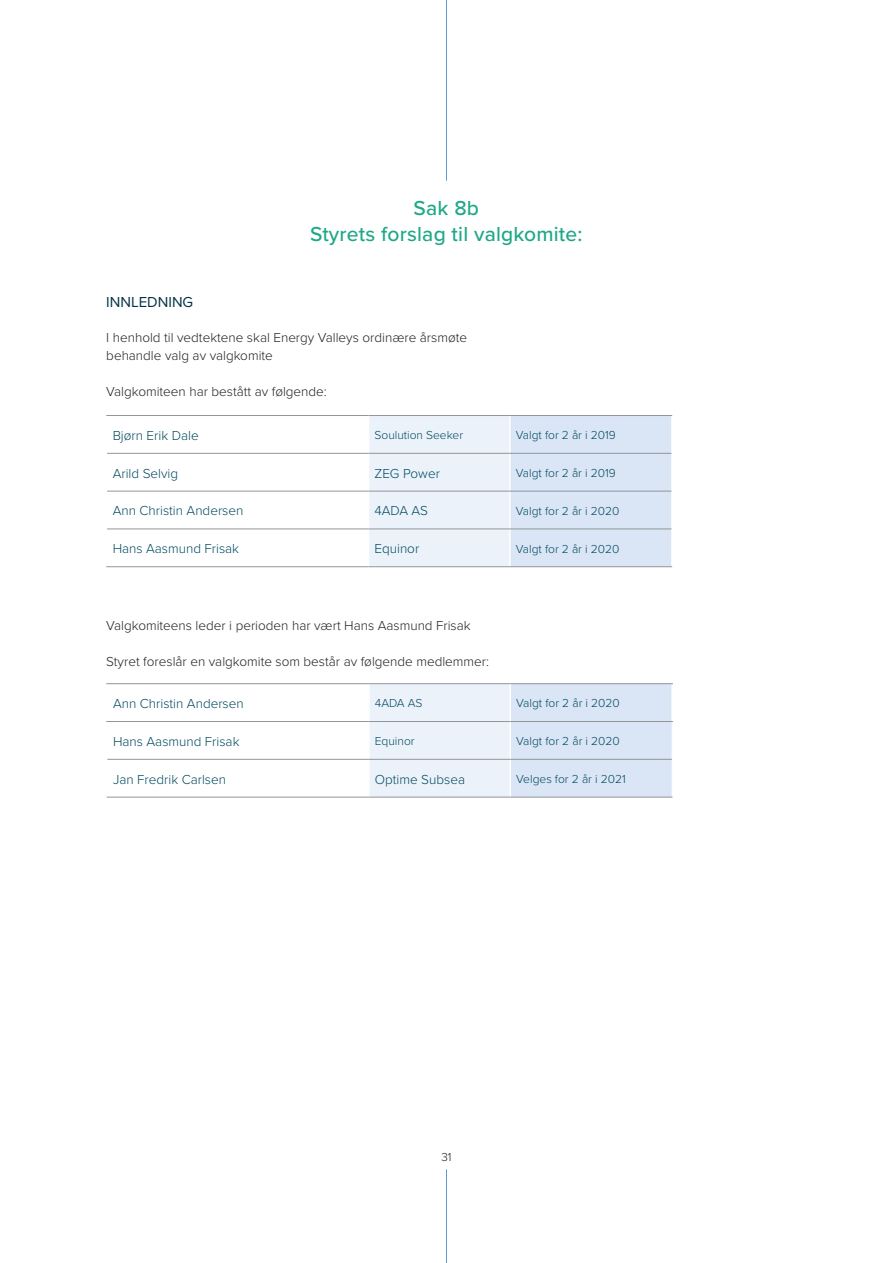
<style>
.page{position:relative;width:893px;height:1263px;background:#fff}
.page>*{position:absolute;margin:0;border:0;box-sizing:border-box;transform-origin:0 0}
.t1{font:500 21px/25.2px "Proxima Nova";letter-spacing:.01em;color:#1ea888;text-align:center}
.t2{font:15px "Proxima Nova";color:#003244}
.t3{font:300 13.5px/18px "Proxima Nova";color:#231f20}
.t4{font:300 13.5px "Proxima Nova";color:#004960}
.t5{font:300 12px "Proxima Nova";color:#004960}
.t6{font:300 12px "Proxima Nova";color:#231f20}
</style>
<div class="page">
<hr style="left:446px;top:1169px;width:1px;height:94px;background:#5a9bd3">
<hr style="left:446px;top:0;width:1px;height:181px;background:#5a9bd3">
<svg style="left:369px;top:416px;width:302px;height:150px"></svg>
<hr style="left:509px;top:416px;width:2px;height:37px;background:#fff">
<hr style="left:509px;top:453px;width:2px;height:38px;background:#fff">
<hr style="left:509px;top:491px;width:2px;height:38px;background:#fff">
<hr style="left:509px;top:529px;width:2px;height:37px;background:#fff">
<hr style="left:106px;top:415px;width:262px;height:1px;background:#939598">
<hr style="left:368px;top:415px;width:142px;height:1px;background:#939598">
<hr style="left:510px;top:415px;width:162px;height:1px;background:#939598">
<hr style="left:107px;top:453px;width:261px;height:1px;background:#939598">
<hr style="left:368px;top:453px;width:142px;height:1px;background:#939598">
<hr style="left:510px;top:453px;width:161px;height:1px;background:#939598">
<hr style="left:107px;top:491px;width:261px;height:1px;background:#939598">
<hr style="left:368px;top:491px;width:142px;height:1px;background:#939598">
<hr style="left:510px;top:491px;width:161px;height:1px;background:#939598">
<hr style="left:107px;top:529px;width:261px;height:1px;background:#939598">
<hr style="left:368px;top:529px;width:142px;height:1px;background:#939598">
<hr style="left:510px;top:529px;width:161px;height:1px;background:#939598">
<hr style="left:106px;top:566px;width:262px;height:1px;background:#939598">
<hr style="left:368px;top:566px;width:142px;height:1px;background:#939598">
<hr style="left:510px;top:566px;width:162px;height:1px;background:#939598">
<svg style="left:370px;top:684px;width:302px;height:113px"></svg>
<hr style="left:509px;top:684px;width:2px;height:37px;background:#fff">
<hr style="left:509px;top:722px;width:2px;height:37px;background:#fff">
<hr style="left:509px;top:759px;width:2px;height:38px;background:#fff">
<hr style="left:671px;top:684px;width:2px;height:37px;background:#fff">
<hr style="left:106px;top:683px;width:263px;height:1px;background:#939598">
<hr style="left:369px;top:683px;width:141px;height:1px;background:#939598">
<hr style="left:510px;top:683px;width:163px;height:1px;background:#939598">
<hr style="left:106px;top:721px;width:263px;height:1px;background:#939598">
<hr style="left:369px;top:721px;width:141px;height:1px;background:#939598">
<hr style="left:510px;top:721px;width:163px;height:1px;background:#939598">
<hr style="left:107px;top:759px;width:262px;height:1px;background:#939598">
<hr style="left:369px;top:759px;width:141px;height:1px;background:#939598">
<hr style="left:510px;top:759px;width:162px;height:1px;background:#939598">
<hr style="left:107px;top:797px;width:262px;height:1px;background:#939598">
<hr style="left:369px;top:797px;width:141px;height:1px;background:#939598">
<hr style="left:510px;top:797px;width:162px;height:1px;background:#939598">
<h1 class="t1" style="left:310px;top:195px;width:274px">Sak 8b<br>Styrets forslag til valgkomite:</h1>
<p class="t2" style="left:106px;top:291px;width:89px">INNLEDNING</p>
<p class="t3" style="left:106px;top:328px;width:362px">I henhold til vedtektene skal Energy Valleys ordinære årsmøte behandle valg av valgkomite</p>
<p class="t3" style="left:106px;top:382px;width:222px">Valgkomiteen har bestått av følgende:</p>
<p class="t4" style="left:113px;top:425px;width:87px">Bjørn Erik Dale</p>
<p class="t5" style="left:374px;top:426px;width:90px">Soulution Seeker</p>
<p class="t5" style="left:516px;top:426px;width:101px">Valgt for 2 år i 2019</p>
<p class="t4" style="left:113px;top:463px;width:67px">Arild Selvig</p>
<p class="t4" style="left:374px;top:463px;width:67px">ZEG Power</p>
<p class="t5" style="left:516px;top:464px;width:101px">Valgt for 2 år i 2019</p>
<p class="t4" style="left:113px;top:501px;width:132px">Ann Christin Andersen</p>
<p class="t4" style="left:374px;top:501px;width:55px">4ADA AS</p>
<p class="t5" style="left:516px;top:502px;width:105px">Valgt for 2 år i 2020</p>
<p class="t4" style="left:113px;top:539px;width:128px">Hans Aasmund Frisak</p>
<p class="t4" style="left:374px;top:539px;width:46px">Equinor</p>
<p class="t5" style="left:516px;top:540px;width:105px">Valgt for 2 år i 2020</p>
<p class="t3" style="left:106px;top:616px;width:366px">Valgkomiteens leder i perioden har vært Hans Aasmund Frisak</p>
<p class="t3" style="left:106px;top:652px;width:384px">Styret foreslår en valgkomite som består av følgende medlemmer:</p>
<p class="t4" style="left:113px;top:693px;width:132px">Ann Christin Andersen</p>
<p class="t5" style="left:375px;top:694px;width:49px">4ADA AS</p>
<p class="t5" style="left:516px;top:694px;width:105px">Valgt for 2 år i 2020</p>
<p class="t4" style="left:113px;top:731px;width:128px">Hans Aasmund Frisak</p>
<p class="t5" style="left:375px;top:732px;width:41px">Equinor</p>
<p class="t5" style="left:516px;top:732px;width:105px">Valgt for 2 år i 2020</p>
<p class="t4" style="left:113px;top:769px;width:115px">Jan Fredrik Carlsen</p>
<p class="t4" style="left:375px;top:769px;width:92px">Optime Subsea</p>
<p class="t5" style="left:516px;top:770px;width:111px">Velges for 2 år i 2021</p>
<p class="t6" style="left:441px;top:1148px;width:12px">31</p>
</div>
